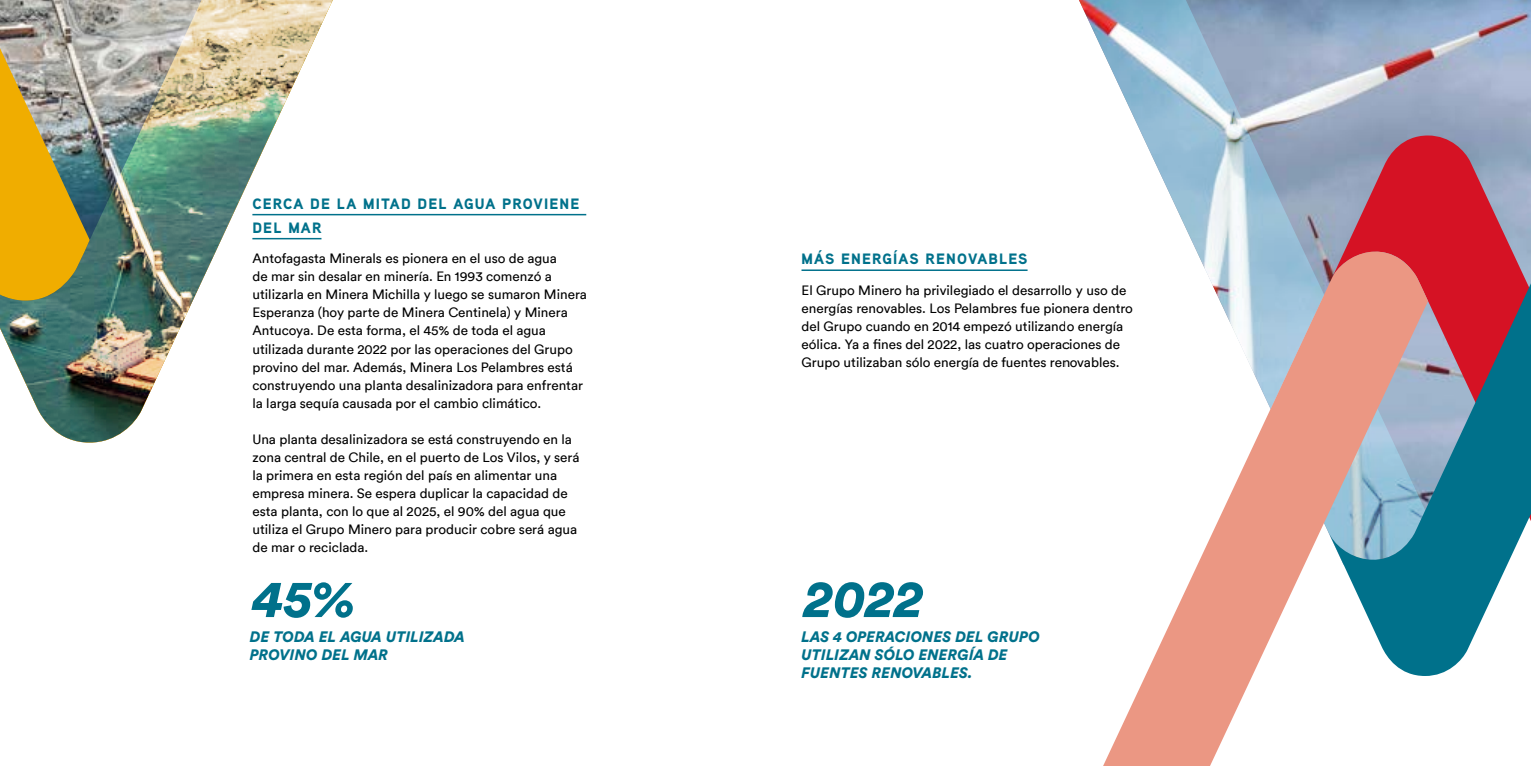
<style>
.page{position:relative;width:1531px;height:766px;background:#fff}
.page>*{position:absolute;margin:0;border:0;box-sizing:border-box;transform-origin:0 0}
.t1{font:italic 900 52.5px "Circular Std";color:#00718b}
.t2{font:italic 900 15px/18px "Circular Std";letter-spacing:.01em;color:#00718b}
.t3{font:900 15px/24px "Aaux Next";letter-spacing:.075em;color:#00718b}
.t4{font:13.5px/18px "Circular";color:#000}
</style>
<div class="page">
<img style="left:1324px;top:0;width:207px;height:235px">
<hr style="left:252px;top:214px;width:334px;height:1px;background:#00718b">
<hr style="left:801px;top:269px;width:226px;height:2px;background:#00718b">
<img style="left:0;top:0;width:350px;height:442px">
<svg style="left:0;top:0;width:90px;height:300px;background:#bfa24a"></svg>
<svg style="left:1330px;top:135px;width:201px;height:541px;background:#b45b71"></svg>
<svg style="left:1103px;top:235px;width:325px;height:530px"></svg>
<svg style="left:1079px;top:0;width:245px;height:409px"></svg>
<svg style="left:1328px;top:232px;width:203px;height:443px;background:#888a97"></svg>
<p class="t3" style="left:252px;top:191px;width:329px">CERCA DE LA MITAD DEL AGUA PROVIENE<br>DEL MAR</p>
<p class="t4" style="left:252px;top:249px;width:336px">Antofagasta Minerals es pionera en el uso de agua<br>de mar sin desalar en minería. En 1993 comenzó a utilizarla en Minera Michilla y luego se sumaron Minera Esperanza (hoy parte de Minera Centinela) y Minera Antucoya. De esta forma, el 45% de toda el agua utilizada durante 2022 por las operaciones del Grupo provino del mar. Además, Minera Los Pelambres está construyendo una planta desalinizadora para enfrentar la larga sequía causada por el cambio climático.</p>
<p class="t4" style="left:252px;top:429px;width:329px">Una planta desalinizadora se está construyendo en la zona central de Chile, en el puerto de Los Vilos, y será la primera en esta región del país en alimentar una empresa minera. Se espera duplicar la capacidad de esta planta, con lo que al 2025, el 90% del agua que utiliza el Grupo Minero para producir cobre será agua de mar o reciclada.</p>
<p class="t3" style="left:801px;top:247px;width:228px">MÁS ENERGÍAS RENOVABLES</p>
<p class="t4" style="left:801px;top:280px;width:333px">El Grupo Minero ha privilegiado el desarrollo y uso de energías renovables. Los Pelambres fue pionera dentro del Grupo cuando en 2014 empezó utilizando energía eólica. Ya a fines del 2022, las cuatro operaciones de Grupo utilizaban sólo energía de fuentes renovables.</p>
<h1 class="t1" style="left:252px;top:563px;width:104px">45%</h1>
<h1 class="t1" style="left:804px;top:563px;width:121px">2022</h1>
<p class="t2" style="left:250px;top:627px;width:216px">DE TODA EL AGUA UTILIZADA<br>PROVINO DEL MAR</p>
<p class="t2" style="left:801px;top:627px;width:240px">LAS 4 OPERACIONES DEL GRUPO<br>UTILIZAN SÓLO ENERGÍA DE<br>FUENTES RENOVABLES.</p>
</div>
